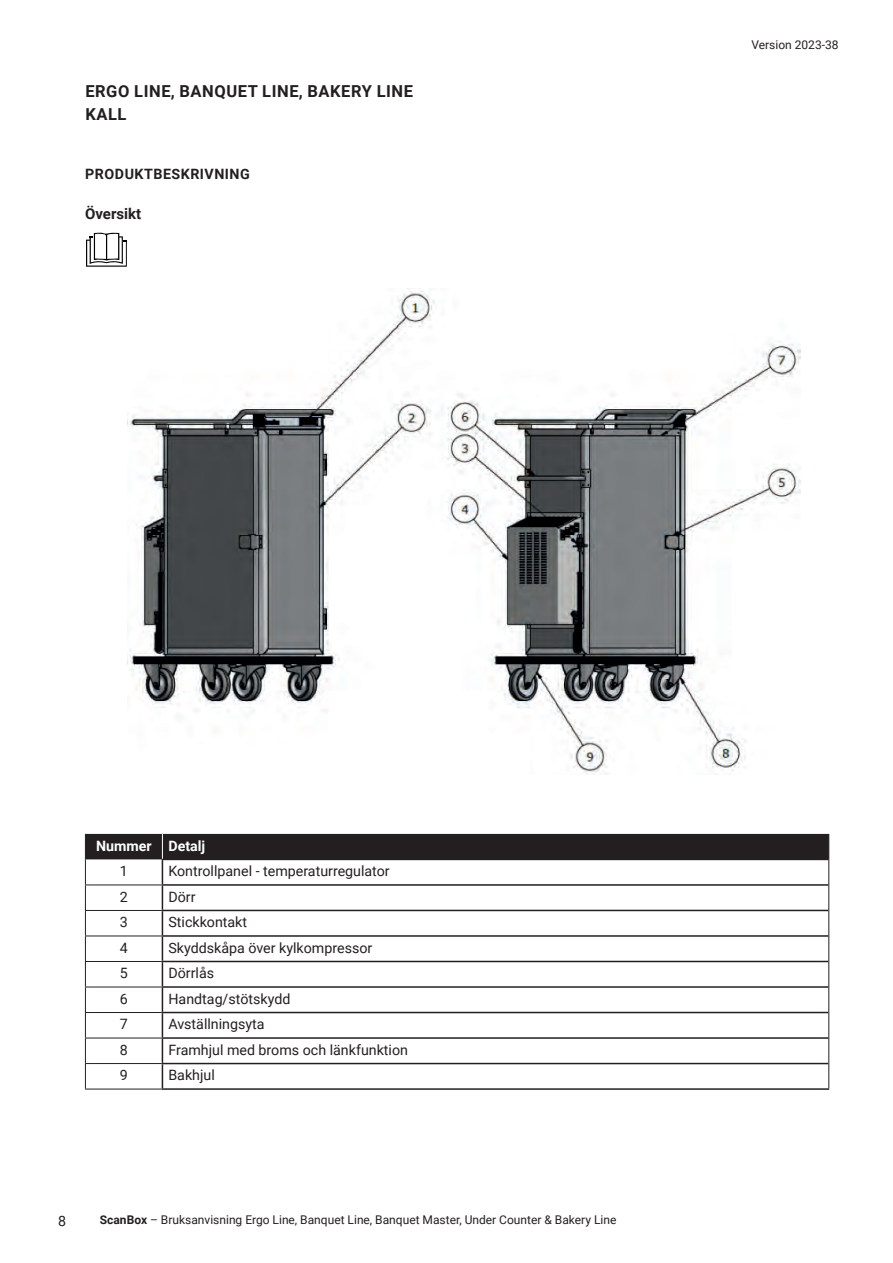
<style>
.page{position:relative;width:893px;height:1263px;background:#fff}
.page>*{position:absolute;margin:0;border:0;box-sizing:border-box;transform-origin:0 0}
.t1{font:700 16.5px/22.5px "Roboto";letter-spacing:.035em;color:#231f20}
.t2{font:700 15px "Roboto";color:#231f20}
.t3{font:14.25px "Roboto";color:#231f20}
.t4{font:700 14.25px "Roboto";letter-spacing:.035em;color:#231f20}
.t5{font:700 14.25px "Roboto";color:#fff}
.t6{font:12px "Roboto";color:#231f20}
.s1{font-weight:700}
</style>
<div class="page">
<img style="left:128px;top:288px;width:672px;height:486px">
<svg style="left:86px;top:233px;width:41px;height:34px"></svg>
<hr style="left:162px;top:1088px;width:667px;height:2px;background:#231f20">
<hr style="left:85px;top:1089px;width:77px;height:1px;background:#231f20">
<svg style="left:85px;top:834px;width:744px;height:255px"></svg>
<p class="t1" style="left:85px;top:80px;width:329px">ERGO LINE, BANQUET LINE, BAKERY LINE<br>KALL</p>
<p class="t4" style="left:85px;top:164px;width:166px">PRODUKTBESKRIVNING</p>
<p class="t2" style="left:85px;top:203px;width:58px">Översikt</p>
<p class="t6" style="left:751px;top:37px;width:89px">Version 2023-38</p>
<p class="t5" style="left:96px;top:835px;width:111px">Nummer Detalj</p>
<p class="t3" style="left:120px;top:861px;width:10px">1</p>
<p class="t3" style="left:168px;top:861px;width:223px">Kontrollpanel - temperaturregulator</p>
<p class="t3" style="left:120px;top:886px;width:10px">2</p>
<p class="t3" style="left:168px;top:886px;width:29px">Dörr</p>
<p class="t3" style="left:120px;top:912px;width:10px">3</p>
<p class="t3" style="left:168px;top:912px;width:80px">Stickkontakt</p>
<p class="t3" style="left:120px;top:937px;width:10px">4</p>
<p class="t3" style="left:168px;top:937px;width:205px">Skyddskåpa över kylkompressor</p>
<p class="t3" style="left:120px;top:963px;width:10px">5</p>
<p class="t3" style="left:168px;top:963px;width:47px">Dörrlås</p>
<p class="t3" style="left:120px;top:988px;width:10px">6</p>
<p class="t3" style="left:168px;top:988px;width:124px">Handtag/stötskydd</p>
<p class="t3" style="left:120px;top:1014px;width:10px">7</p>
<p class="t3" style="left:168px;top:1014px;width:98px">Avställningsyta</p>
<p class="t3" style="left:120px;top:1040px;width:10px">8</p>
<p class="t3" style="left:168px;top:1040px;width:241px">Framhjul med broms och länkfunktion</p>
<p class="t3" style="left:120px;top:1065px;width:10px">9</p>
<p class="t3" style="left:168px;top:1065px;width:48px">Bakhjul</p>
<p class="t3" style="left:58px;top:1211px;width:10px">8</p>
<p class="t6" style="left:100px;top:1211px;width:518px"><span class="s1">ScanBox</span> – Bruksanvisning Ergo Line, Banquet Line, Banquet Master, Under Counter &amp; Bakery Line</p>
</div>
